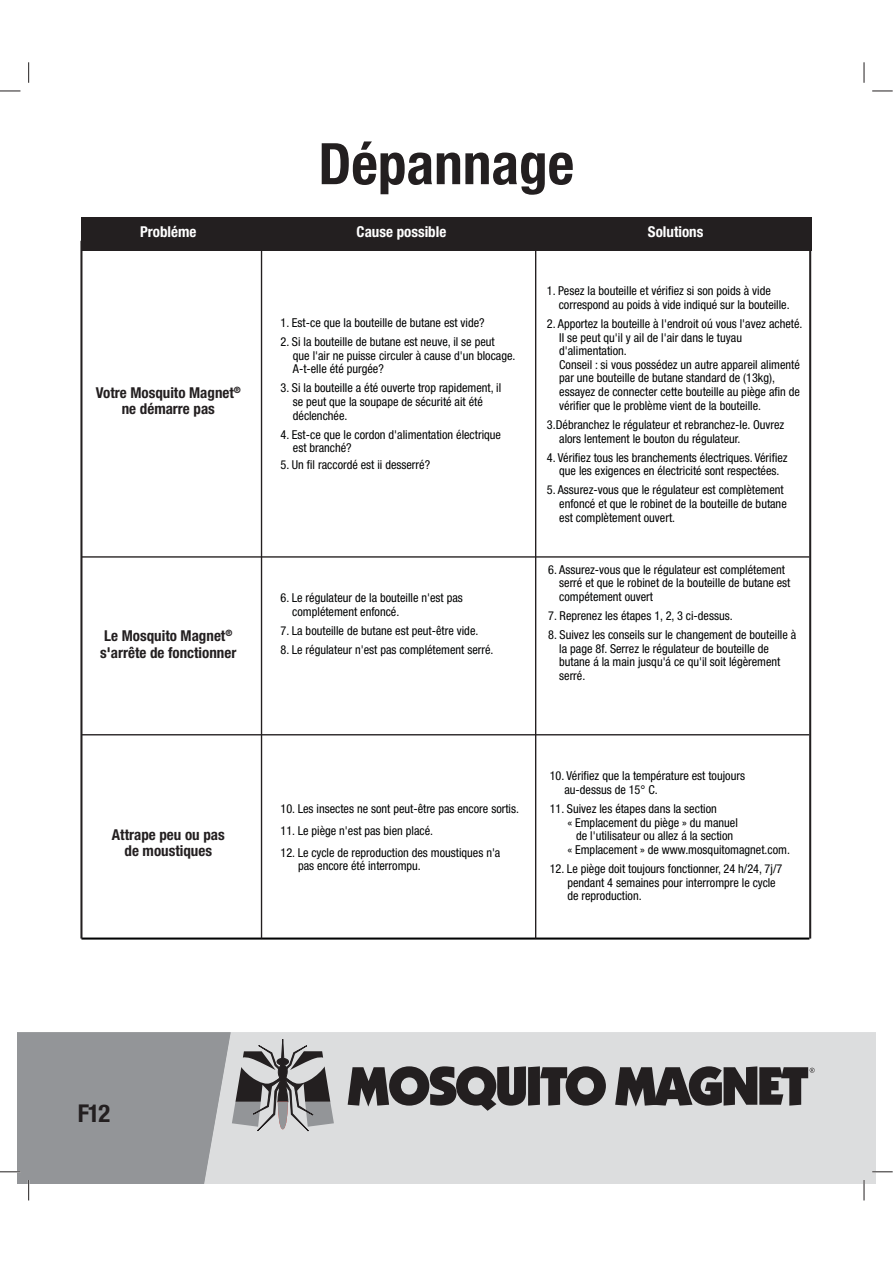
<style>
.page{position:relative;width:893px;height:1263px;background:#fff}
.page>*{position:absolute;margin:0;border:0;box-sizing:border-box;transform-origin:0 0}
.t1{font:700 condensed 57.3px "Helvetica Neue LT Std";color:#231f20}
.t2{font:700 condensed 24.6px "Helvetica Neue LT Std";color:#231f20}
.t3{font:700 condensed 15px/16.4px "Helvetica Neue LT Std";color:#231f20;text-align:center}
.t4{font:700 condensed 15px "Helvetica Neue LT Std";color:#fff}
.t5{font:condensed 12.3px/13.6px "Helvetica Neue LT Std";color:#010202}
</style>
<div class="page">
<div style="left:334px;top:1032px;width:541px;height:151px;background:#dcddde"></div>
<svg style="left:348px;top:1066px;width:258px;height:45px;background:#6b696a"></svg>
<svg style="left:615px;top:1066px;width:200px;height:41px;background:#615f60"></svg>
<div style="left:81px;top:217px;width:730px;height:33px;background:#231f20"></div>
<hr style="left:81px;top:938px;width:728px;height:2px;background:#010202">
<hr style="left:81px;top:250px;width:728px;height:1px;background:#231f20">
<hr style="left:80px;top:241px;width:2px;height:698px;background:#231f20">
<hr style="left:809px;top:241px;width:2px;height:698px;background:#231f20">
<hr style="left:261px;top:241px;width:1px;height:698px;background:#231f20">
<hr style="left:535px;top:251px;width:1px;height:688px;background:#231f20">
<hr style="left:81px;top:734px;width:728px;height:1px;background:#231f20">
<hr style="left:81px;top:556px;width:728px;height:2px;background:#231f20">
<hr style="left:872px;top:1171px;width:21px;height:2px;background:#fff">
<hr style="left:863px;top:1180px;width:2px;height:20px;background:#fff">
<svg style="left:0;top:91px;width:20px;height:1px"></svg>
<svg style="left:872px;top:91px;width:21px;height:1px"></svg>
<svg style="left:872px;top:1172px;width:21px;height:1px"></svg>
<svg style="left:28px;top:62px;width:1px;height:21px"></svg>
<svg style="left:0;top:1032px;width:334px;height:168px;background:#aeafb1"></svg>
<svg style="left:864px;top:62px;width:1px;height:21px"></svg>
<svg style="left:864px;top:1180px;width:1px;height:20px"></svg>
<p class="t4" style="left:140px;top:226px;width:58px">Probléme</p>
<p class="t3" style="left:96px;top:386px;width:147px">Votre Mosquito Magnet<sup>® </sup>ne démarre pas</p>
<p class="t3" style="left:100px;top:629px;width:138px;text-align:left">Le Mosquito Magnet<sup>® </sup>s'arrête de fonctionner</p>
<p class="t3" style="left:112px;top:828px;width:114px">Attrape peu ou pas de moustiques</p>
<h1 class="t1" style="left:318px;top:143px;width:257px">Dépannage</h1>
<p class="t4" style="left:357px;top:226px;width:91px">Cause possible</p>
<p class="t4" style="left:648px;top:226px;width:57px">Solutions</p>
<p class="t5" style="left:281px;top:317px;width:206px">1. Est-ce que la bouteille de butane est vide?</p>
<p class="t5" style="left:293px;top:336px;width:224px;text-indent:-12px">2. Si la bouteille de butane est neuve, il se peut<br>que l'air ne puisse circuler à cause d'un blocage.<br>A-t-elle été purgée?</p>
<p class="t5" style="left:293px;top:382px;width:210px;text-indent:-12px">3. Si la bouteille a été ouverte trop rapidement, il se peut que la soupape de sécurité ait été déclenchée.</p>
<p class="t5" style="left:293px;top:429px;width:210px;text-indent:-12px">4. Est-ce que le cordon d'alimentation électrique est branché?</p>
<p class="t5" style="left:281px;top:459px;width:151px">5. Un fil raccordé est ii desserré?</p>
<p class="t5" style="left:292px;top:592px;width:172px;text-indent:-12px">6. Le régulateur de la bouteille n'est pas complétement enfoncé.</p>
<p class="t5" style="left:280px;top:625px;width:199px">7. La bouteille de butane est peut-être vide.</p>
<p class="t5" style="left:280px;top:644px;width:215px">8. Le régulateur n'est pas complétement serré.</p>
<p class="t5" style="left:559px;top:285px;width:232px;text-indent:-12px">1. Pesez la bouteille et vérifiez si son poids à vide correspond au poids à vide indiqué sur la bouteille.</p>
<p class="t5" style="left:559px;top:318px;width:245px;text-indent:-12px">2. Apportez la bouteille à l'endroit oú vous l'avez acheté.<br>II se peut qu'il y ail de l'air dans le tuyau d'alimentation.<br>Conseil : si vous possédez un autre appareil alimenté par une bouteille de butane standard de (13kg), essayez de connecter cette bouteille au piège afin de vérifier que le problème vient de la bouteille.</p>
<p class="t5" style="left:559px;top:419px;width:227px;text-indent:-12px">3.Débranchez le régulateur et rebranchez-le. Ouvrez alors lentement le bouton du régulateur.</p>
<p class="t5" style="left:547px;top:451px;width:242px;text-align:center">4. Vérifiez tous les branchements électriques. Vérifiez que les exigences en électricité sont respectées.</p>
<p class="t5" style="left:559px;top:484px;width:229px;text-indent:-12px">5. Assurez-vous que le régulateur est complètement enfoncé et que le robinet de la bouteille de butane est complètement ouvert.</p>
<p class="t5" style="left:559px;top:563px;width:233px;text-indent:-11px">6. Assurez-vous que le régulateur est complétement serré et que le robinet de la bouteille de butane est compétement ouvert</p>
<p class="t5" style="left:548px;top:610px;width:186px">7. Reprenez les étapes 1, 2, 3 ci-dessus.</p>
<p class="t5" style="left:559px;top:629px;width:239px;text-indent:-11px">8. Suivez les conseils sur le changement de bouteille à la page 8f. Serrez le régulateur de bouteille de butane á la main jusqu'á ce qu'il soit légèrement serré.</p>
<p class="t5" style="left:280px;top:803px;width:240px">10. Les insectes ne sont peut-être pas encore sortis.</p>
<p class="t5" style="left:280px;top:825px;width:154px">11. Le piège n'est pas bien placé.</p>
<p class="t5" style="left:298px;top:846px;width:204px;text-indent:-18px">12. Le cycle de reproduction des moustiques n'a pas encore été interrompu.</p>
<p class="t5" style="left:564px;top:770px;width:182px;text-indent:-15px">10. Vérifiez que la température est toujours au-dessus de 15° C.</p>
<p class="t5" style="left:550px;top:803px;width:169px">11. Suivez les étapes dans la section</p>
<p class="t5" style="left:567px;top:816px;width:172px">« Emplacement du piège » du manuel</p>
<p class="t5" style="left:576px;top:830px;width:158px">de l'utilisateur ou allez á la section</p>
<p class="t5" style="left:567px;top:844px;width:224px">« Emplacement » de www.mosquitomagnet.com.</p>
<p class="t5" style="left:567px;top:863px;width:216px;text-indent:-18px">12. Le piège doit toujours fonctionner, 24 h/24, 7j/7 pendant 4 semaines pour interrompre le cycle de reproduction.</p>
<h2 class="t2" style="left:78px;top:1105px;width:34px">F12</h2>
</div>
